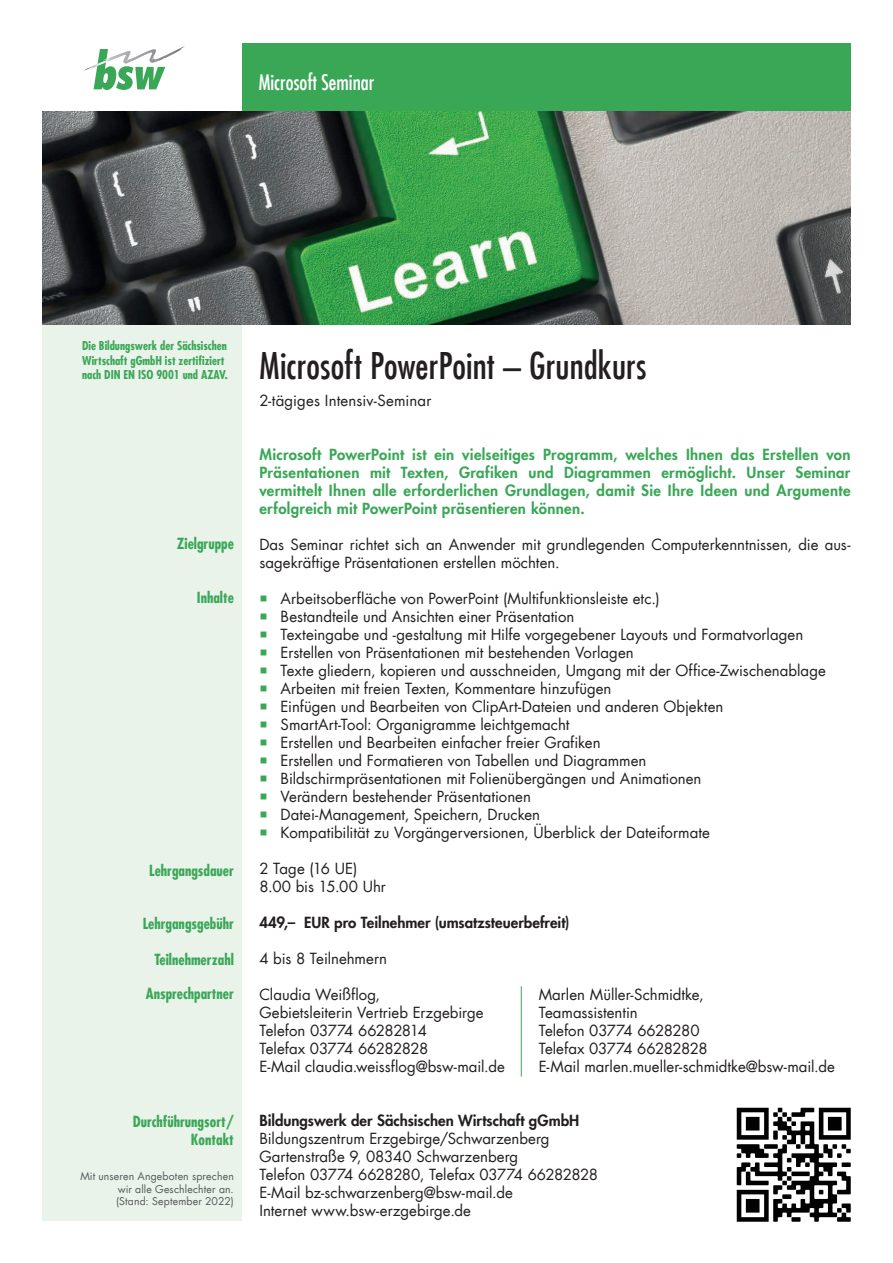
<style>
.page{position:relative;width:893px;height:1263px;background:#fff}
.page>*{position:absolute;margin:0;border:0;box-sizing:border-box;transform-origin:0 0}
.t1{font:condensed 36px "Futura LT";letter-spacing:.005em;color:#231f20}
.t2{font:condensed 21px "Futura LT";color:#fff}
.t3{font:15px/18px "Futura LT";color:#231f20}
.t4{font:800 15px/18px "Futura LT";letter-spacing:.02em;color:#3aa757;text-align:justify}
.t5{font:700 condensed 15px/18px "Futura LT";color:#3aa757;text-align:right}
.t6{font:800 15px "Futura LT";color:#231f20}
.t7{font:15px "Futura LT";letter-spacing:-.03em;color:#231f20}
.t8{font:700 condensed 12px/14.4px "Futura LT";color:#3aa757}
.t9{font:10.5px/12.6px "Futura LT";letter-spacing:.015em;color:#57585a;text-align:justify}
</style>
<div class="page">
<div style="left:43px;top:111px;width:199px;height:1110px;background:#e9f3e9"></div>
<div style="left:242px;top:43px;width:608px;height:68px;background:#3aa757"></div>
<img style="left:43px;top:112px;width:807px;height:213px">
<svg style="left:84px;top:46px;width:101px;height:44px"></svg>
<img style="left:736px;top:1107px;width:115px;height:115px">
<hr style="left:521px;top:986px;width:1px;height:90px;background:#3aa757">
<h2 class="t2" style="left:259px;top:70px;width:117px">Microsoft Seminar</h2>
<p class="t8" style="left:82px;top:339px;width:147px">Die Bildungswerk der Sächsischen<br>Wirtschaft gGmbH ist zertifiziert nach DIN EN ISO 9001 und AZAV.</p>
<p class="t5" style="left:177px;top:535px;width:58px">Zielgruppe</p>
<p class="t5" style="left:197px;top:589px;width:39px">Inhalte</p>
<p class="t5" style="left:149px;top:861px;width:86px">Lehrgangsdauer</p>
<p class="t5" style="left:143px;top:914px;width:93px">Lehrgangsgebühr</p>
<p class="t5" style="left:155px;top:950px;width:81px">Teilnehmerzahl</p>
<p class="t5" style="left:146px;top:985px;width:90px">Ansprechpartner</p>
<p class="t5" style="left:133px;top:1112px;width:103px">Durchführungsort/<br>Kontakt</p>
<p class="t9" style="left:116px;top:1170px;width:119px;text-indent:-36px">Mit unseren Angeboten sprechen wir alle Geschlechter an. (Stand: September 2022)</p>
<h1 class="t1" style="left:259px;top:344px;width:388px">Microsoft PowerPoint – Grundkurs</h1>
<p class="t3" style="left:259px;top:392px;width:173px">2-tägiges Intensiv-Seminar</p>
<p class="t4" style="left:259px;top:445px;width:593px">Microsoft PowerPoint ist ein vielseitiges Programm, welches Ihnen das Erstellen von Präsentationen mit Texten, Grafiken und Diagrammen ermöglicht. Unser Seminar vermittelt Ihnen alle erforderlichen Grundlagen, damit Sie Ihre Ideen und Argumente erfolgreich mit PowerPoint präsentieren können.</p>
<p class="t3" style="left:259px;top:536px;width:593px">Das Seminar richtet sich an Anwender mit grundlegenden Computerkenntnissen, die aus&shy;sagekräftige Präsentationen erstellen möchten.</p>
<p class="t3" style="left:281px;top:590px;width:547px">Arbeitsoberfläche von PowerPoint (Multifunktionsleiste etc.)<br>Bestandteile und Ansichten einer Präsentation<br>Texteingabe und -gestaltung mit Hilfe vorgegebener Layouts und Formatvorlagen Erstellen von Präsentationen mit bestehenden Vorlagen<br>Texte gliedern, kopieren und ausschneiden, Umgang mit der Office-Zwischenablage Arbeiten mit freien Texten, Kommentare hinzufügen<br>Einfügen und Bearbeiten von ClipArt-Dateien und anderen Objekten<br>SmartArt-Tool: Organigramme leichtgemacht<br>Erstellen und Bearbeiten einfacher freier Grafiken<br>Erstellen und Formatieren von Tabellen und Diagrammen<br>Bildschirmpräsentationen mit Folienübergängen und Animationen<br>Verändern bestehender Präsentationen<br>Datei-Management, Speichern, Drucken<br>Kompatibilität zu Vorgängerversionen, Überblick der Dateiformate</p>
<p class="t3" style="left:259px;top:860px;width:128px">2 Tage (16 UE)<br>8.00 bis 15.00 Uhr</p>
<p class="t6" style="left:259px;top:912px;width:311px">449,– EUR pro Teilnehmer (umsatzsteuerbefreit)</p>
<p class="t3" style="left:259px;top:950px;width:129px">4 bis 8 Teilnehmern</p>
<p class="t3" style="left:259px;top:986px;width:122px">Claudia Weißflog,</p>
<p class="t3" style="left:539px;top:986px;width:167px">Marlen Müller-Schmidtke,</p>
<p class="t3" style="left:259px;top:1004px;width:226px">Gebietsleiterin Vertrieb Erzgebirge</p>
<p class="t3" style="left:539px;top:1004px;width:101px">Teamassistentin</p>
<p class="t7" style="left:259px;top:1021px;width:169px">Telefon 03774 66282814</p>
<p class="t3" style="left:539px;top:1022px;width:163px">Telefon 03774 6628280</p>
<p class="t7" style="left:259px;top:1039px;width:171px">Telefax 03774 66282828</p>
<p class="t7" style="left:539px;top:1039px;width:171px">Telefax 03774 66282828</p>
<p class="t3" style="left:259px;top:1058px;width:247px">E-Mail claudia.weissflog@bsw-mail.de</p>
<p class="t3" style="left:539px;top:1058px;width:298px">E-Mail marlen.mueller-schmidtke@bsw-mail.de</p>
<p class="t6" style="left:259px;top:1110px;width:321px">Bildungswerk der Sächsischen Wirtschaft gGmbH</p>
<p class="t3" style="left:259px;top:1130px;width:340px">Bildungszentrum Erzgebirge/Schwarzenberg Gartenstraße 9, 08340 Schwarzenberg<br>Telefon 03774 6628280, Telefax 03774 66282828<br>E-Mail bz-schwarzenberg@bsw-mail.de<br>Internet www.bsw-erzgebirge.de</p>
</div>
